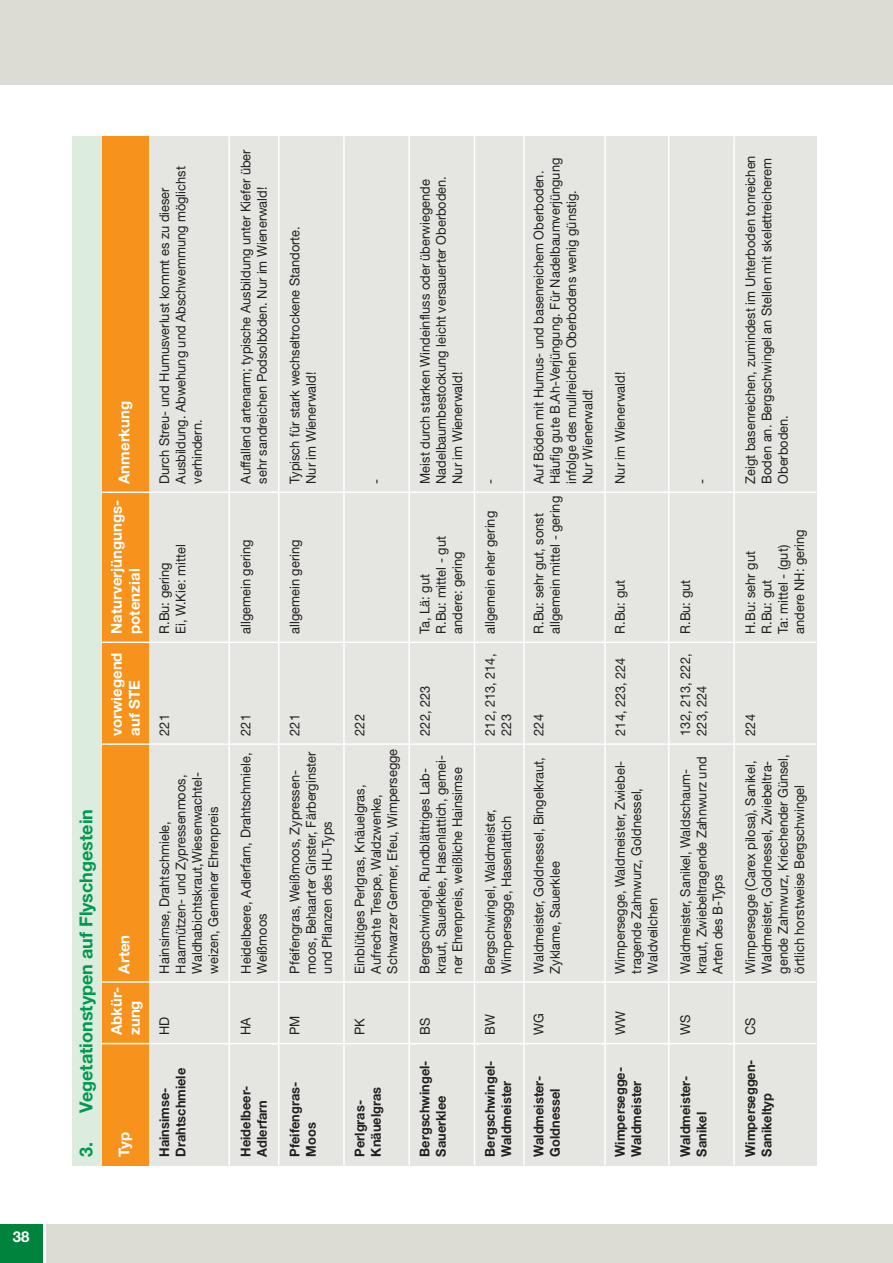
<style>
.page{position:relative;width:893px;height:1263px;background:#fff}
.page>*{position:absolute;margin:0;border:0;box-sizing:border-box;transform-origin:0 0}
.t1{font:700 18px "Helvetica Neue";color:#00994e}
.t2{font:700 15px/18px "Helvetica Neue";color:#fff}
.t3{font:13.5px/16.4px "Helvetica Neue";color:#231f20;scale:.95 1}
.t4{font:700 13.5px/16.4px "Helvetica Neue";color:#231f20;scale:.95 1}
</style>
<div class="page">
<div style="left:0;top:1225px;width:43px;height:38px;background:#00843d"></div>
<div style="left:47px;top:1225px;width:846px;height:38px;background:#dcdcd4"></div>
<div style="left:0;top:0;width:893px;height:85px;background:#dcdcd4"></div>
<div style="left:72px;top:136px;width:744px;height:1029px;background:#e5e5e1"></div>
<div style="left:72px;top:136px;width:30px;height:1029px;background:#dcecdf"></div>
<div style="left:102px;top:136px;width:47px;height:1029px;background:#f7931d"></div>
<hr style="left:102px;top:1043px;width:714px;height:1px;background:#fff">
<hr style="left:102px;top:981px;width:714px;height:2px;background:#fff">
<hr style="left:102px;top:743px;width:714px;height:2px;background:#fff">
<hr style="left:102px;top:641px;width:714px;height:2px;background:#fff">
<hr style="left:102px;top:491px;width:714px;height:2px;background:#fff">
<hr style="left:228px;top:136px;width:2px;height:1029px;background:#fff">
<hr style="left:278px;top:136px;width:1px;height:1029px;background:#fff">
<hr style="left:343px;top:136px;width:2px;height:1029px;background:#fff">
<hr style="left:408px;top:136px;width:2px;height:1029px;background:#fff">
<hr style="left:474px;top:136px;width:1px;height:1029px;background:#fff">
<hr style="left:523px;top:136px;width:2px;height:1029px;background:#fff">
<hr style="left:604px;top:136px;width:2px;height:1029px;background:#fff">
<hr style="left:668px;top:136px;width:2px;height:1029px;background:#fff">
<hr style="left:733px;top:136px;width:2px;height:1029px;background:#fff">
<p class="t2" style="left:13px;top:1228px;width:18px">38</p>
<h1 class="t1" style="left:80px;top:1157px;width:349px;rotate:-90deg">3. Vegetationstypen auf Flyschgestein</h1>
<p class="t3" style="left:239px;top:484px;width:353px;rotate:-90deg">Auffallend artenarm; typische Ausbildung unter Kiefer über sehr sandreichen Podsolböden. Nur im Wienerwald!</p>
<p class="t3" style="left:532px;top:484px;width:344px;rotate:-90deg">Auf Böden mit Humus- und basenreichem Oberboden.<br>Häufig gute B.Ah-Verjüngung. Für Nadelbaumverjüngung infolge des mullreichen Oberbodens wenig günstig.</p>
<p class="t3" style="left:158px;top:484px;width:336px;rotate:-90deg">Durch Streu- und Humusverlust kommt es zu dieser<br>Ausbildung. Abwehung und Abschwemmung möglichst verhindern.</p>
<p class="t3" style="left:418px;top:484px;width:325px;rotate:-90deg">Meist durch starken Windeinfluss oder überwiegende<br>Nadelbaumbestockung leicht versauerter Oberboden.<br>Nur im Wienerwald!</p>
<p class="t3" style="left:288px;top:484px;width:273px;rotate:-90deg">Typisch für stark wechseltrockene Standorte.<br>Nur im Wienerwald!</p>
<p class="t2" style="left:116px;top:484px;width:84px;rotate:-90deg">Anmerkung</p>
<p class="t3" style="left:581px;top:484px;width:101px;rotate:-90deg">Nur Wienerwald!</p>
<p class="t3" style="left:369px;top:484px;width:7px;rotate:-90deg">-</p>
<p class="t3" style="left:483px;top:484px;width:7px;rotate:-90deg">-</p>
<p class="t2" style="left:109px;top:634px;width:136px;rotate:-90deg">Naturverjüngungs&shy;potenzial</p>
<p class="t2" style="left:109px;top:736px;width:85px;rotate:-90deg">vorwiegend auf STE</p>
<p class="t3" style="left:158px;top:634px;width:95px;rotate:-90deg">R.Bu: gering<br>Ei, W.Kie: mittel</p>
<p class="t3" style="left:239px;top:634px;width:100px;rotate:-90deg">allgemein gering</p>
<p class="t3" style="left:288px;top:634px;width:100px;rotate:-90deg">allgemein gering</p>
<p class="t3" style="left:418px;top:634px;width:104px;rotate:-90deg">Ta, Lä: gut<br>R.Bu: mittel - gut andere: gering</p>
<p class="t3" style="left:158px;top:736px;width:24px;rotate:-90deg">221</p>
<p class="t3" style="left:239px;top:736px;width:24px;rotate:-90deg">221</p>
<p class="t3" style="left:288px;top:736px;width:24px;rotate:-90deg">221</p>
<p class="t3" style="left:353px;top:736px;width:24px;rotate:-90deg">222</p>
<p class="t3" style="left:418px;top:736px;width:54px;rotate:-90deg">222, 223</p>
<p class="t3" style="left:483px;top:634px;width:131px;rotate:-90deg">allgemein eher gering</p>
<p class="t3" style="left:483px;top:736px;width:88px;rotate:-90deg">212, 213, 214,<br>223</p>
<p class="t3" style="left:532px;top:634px;width:146px;rotate:-90deg">R.Bu: sehr gut, sonst allgemein mittel - gering</p>
<p class="t3" style="left:532px;top:736px;width:24px;rotate:-90deg">224</p>
<p class="t3" style="left:613px;top:484px;width:119px;rotate:-90deg">Nur im Wienerwald!</p>
<p class="t3" style="left:695px;top:484px;width:7px;rotate:-90deg">-</p>
<p class="t3" style="left:613px;top:634px;width:58px;rotate:-90deg">R.Bu: gut</p>
<p class="t3" style="left:678px;top:634px;width:58px;rotate:-90deg">R.Bu: gut</p>
<p class="t3" style="left:613px;top:736px;width:84px;rotate:-90deg">214, 223, 224</p>
<p class="t3" style="left:678px;top:736px;width:88px;rotate:-90deg">132, 213, 222,<br>223, 224</p>
<p class="t3" style="left:743px;top:484px;width:347px;rotate:-90deg">Zeigt basenreichen, zumindest im Unterboden tonreichen<br>Boden an. Bergschwingel an Stellen mit skelettreicherem<br>Oberboden.</p>
<p class="t3" style="left:743px;top:634px;width:111px;rotate:-90deg">H.Bu: sehr gut<br>R.Bu: gut<br>Ta: mittel - (gut) andere NH: gering</p>
<p class="t3" style="left:743px;top:736px;width:24px;rotate:-90deg">224</p>
<p class="t2" style="left:116px;top:973px;width:40px;rotate:-90deg">Arten</p>
<p class="t2" style="left:109px;top:1035px;width:50px;rotate:-90deg">Abkür&shy;zung</p>
<p class="t2" style="left:116px;top:1157px;width:26px;rotate:-90deg">Typ</p>
<p class="t3" style="left:158px;top:973px;width:214px;rotate:-90deg">Hainsimse, Drahtschmiele,<br>Haarmützen- und Zypressenmoos,<br>Waldhabichtskraut,Wiesenwachtel&shy;weizen, Gemeiner Ehrenpreis</p>
<p class="t3" style="left:239px;top:973px;width:234px;rotate:-90deg">Heidelbeere, Adlerfarn, Drahtschmiele,<br>Weißmoos</p>
<p class="t3" style="left:288px;top:973px;width:235px;rotate:-90deg">Pfeifengras, Weißmoos, Zypressen&shy;moos, Behaarter Ginster, Färberginster und Pflanzen des HU-Typs</p>
<p class="t3" style="left:353px;top:973px;width:238px;rotate:-90deg">Einblütiges Perlgras, Knäuelgras,<br>Aufrechte Trespe, Waldzwenke,<br>Schwarzer Germer, Efeu, Wimpersegge</p>
<p class="t3" style="left:418px;top:973px;width:231px;rotate:-90deg">Bergschwingel, Rundblättriges Lab&shy;kraut, Sauerklee, Hasenlattich, gemei&shy;ner Ehrenpreis, weißliche Hainsimse</p>
<p class="t3" style="left:483px;top:973px;width:175px;rotate:-90deg">Bergschwingel, Waldmeister,<br>Wimpersegge, Hasenlattich</p>
<p class="t3" style="left:532px;top:973px;width:229px;rotate:-90deg">Waldmeister, Goldnessel, Bingelkraut,<br>Zyklame, Sauerklee</p>
<p class="t3" style="left:613px;top:973px;width:226px;rotate:-90deg">Wimpersegge, Waldmeister, Zwiebel&shy;tragende Zahnwurz, Goldnessel,<br>Waldveilchen</p>
<p class="t3" style="left:678px;top:973px;width:230px;rotate:-90deg">Waldmeister, Sanikel, Waldschaum&shy;kraut, Zwiebeltragende Zahnwurz und<br>Arten des B-Typs</p>
<p class="t3" style="left:743px;top:973px;width:232px;rotate:-90deg">Wimpersegge (Carex pilosa), Sanikel, Waldmeister, Goldnessel, Zwiebeltra&shy;gende Zahnwurz, Kriechender Günsel, örtlich horstweise Bergschwingel</p>
<p class="t3" style="left:158px;top:1035px;width:21px;rotate:-90deg">HD</p>
<p class="t3" style="left:239px;top:1035px;width:20px;rotate:-90deg">HA</p>
<p class="t3" style="left:288px;top:1035px;width:22px;rotate:-90deg">PM</p>
<p class="t3" style="left:353px;top:1035px;width:19px;rotate:-90deg">PK</p>
<p class="t3" style="left:418px;top:1035px;width:19px;rotate:-90deg">BS</p>
<p class="t3" style="left:483px;top:1035px;width:23px;rotate:-90deg">BW</p>
<p class="t3" style="left:532px;top:1035px;width:24px;rotate:-90deg">WG</p>
<p class="t3" style="left:613px;top:1035px;width:26px;rotate:-90deg">WW</p>
<p class="t3" style="left:678px;top:1035px;width:23px;rotate:-90deg">WS</p>
<p class="t3" style="left:744px;top:1035px;width:20px;rotate:-90deg">CS</p>
<p class="t4" style="left:157px;top:1157px;width:95px;rotate:-90deg">Hainsimse-<br>Drahtschmiele</p>
<p class="t4" style="left:239px;top:1157px;width:76px;rotate:-90deg">Heidelbeer-<br>Adlerfarn</p>
<p class="t4" style="left:288px;top:1157px;width:80px;rotate:-90deg">Pfeifengras-<br>Moos</p>
<p class="t4" style="left:353px;top:1157px;width:75px;rotate:-90deg">Perlgras-<br>Knäuelgras</p>
<p class="t4" style="left:418px;top:1157px;width:103px;rotate:-90deg">Bergschwingel-<br>Sauerklee</p>
<p class="t4" style="left:483px;top:1157px;width:103px;rotate:-90deg">Bergschwingel-<br>Waldmeister</p>
<p class="t4" style="left:532px;top:1157px;width:86px;rotate:-90deg">Waldmeister-<br>Goldnessel</p>
<p class="t4" style="left:613px;top:1157px;width:96px;rotate:-90deg">Wimpersegge-<br>Waldmeister</p>
<p class="t4" style="left:678px;top:1157px;width:86px;rotate:-90deg">Waldmeister-<br>Sanikel</p>
<p class="t4" style="left:743px;top:1157px;width:104px;rotate:-90deg">Wimperseggen-<br>Sanikeltyp</p>
</div>
